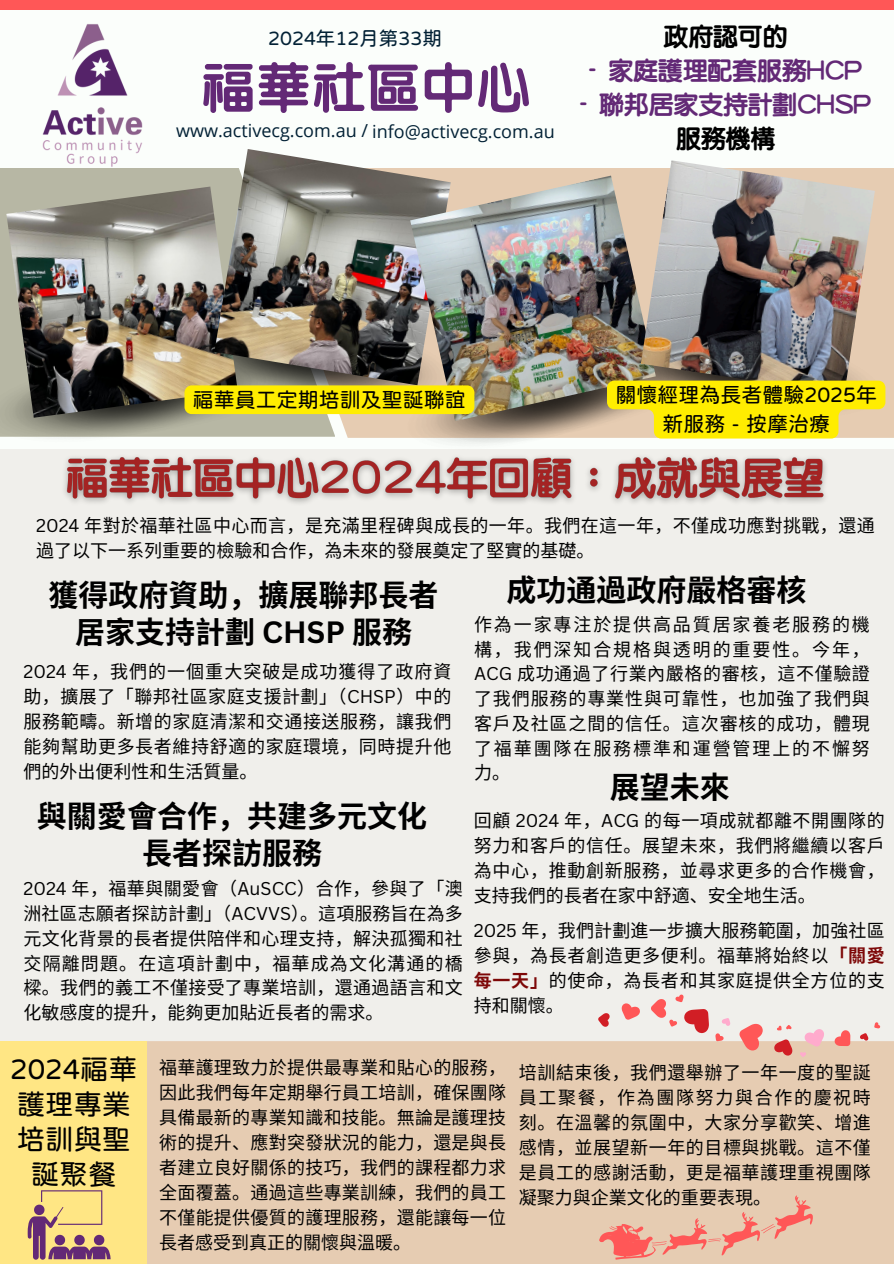
<style>
.page{position:relative;width:894px;height:1264px;background:#fff}
.page>*{position:absolute;margin:0;border:0;box-sizing:border-box;transform-origin:0 0}
.t1{font:800 52.35px "Han Wang Yen";letter-spacing:.05em;color:#632976}
.t2{font:700 30px/37.2px "Noto Sans CJ Ksc";color:#000;text-align:center}
.t3{font:28.5px/34.8px "jf openhuninn 2.0";color:#000;text-align:center}
.t4{font:800 24.75px/33.8px "Han Wang Yen";color:#632976;text-align:center}
.t5{font:800 24.75px "Han Wang Yen";color:#000}
.t6{font:21px/29.2px "jf openhuninn 2.0";color:#000;text-align:center}
.t7{font:19.5px "jf openhuninn 2.0";color:#022135}
.t8{font:18px/25px "Noto Sans CJ Ksc";letter-spacing:.02em;color:#000;text-align:justify}
.t9{font:18px "Open Sans";color:#022135}
.s1{color:#000}
.s2{font-family:"Canva Sans"}
.s3{font-weight:700;color:#7d0707}
</style>
<div class="page">
<div style="left:0;top:0;width:893px;height:1263px;background:#f0efeb"></div>
<div style="left:0;top:10px;width:893px;height:439px;background:#fbfefb"></div>
<div style="left:0;top:0;width:893px;height:10px;background:#ff5757"></div>
<div style="left:343px;top:168px;width:550px;height:270px;background:#e6ccb2"></div>
<div style="left:0;top:168px;width:335px;height:269px;background:#b7b7a4"></div>
<img style="left:20px;top:24px;width:148px;height:147px">
<img style="left:0;top:333px;width:296px;height:104px">
<img style="left:144px;top:414px;width:248px;height:11px">
<img style="left:6px;top:186px;width:231px;height:232px">
<img style="left:214px;top:149px;width:236px;height:236px">
<img style="left:392px;top:323px;width:325px;height:120px">
<img style="left:568px;top:304px;width:323px;height:134px">
<img style="left:410px;top:176px;width:230px;height:245px">
<img style="left:640px;top:160px;width:234px;height:220px">
<div style="left:0;top:1041px;width:893px;height:222px;background:#e6ccb2"></div>
<div style="left:0;top:1041px;width:147px;height:222px;background:#ffe684"></div>
<svg style="left:28px;top:1190px;width:83px;height:69px"></svg>
<svg style="left:739px;top:1023px;width:23px;height:27px"></svg>
<svg style="left:804px;top:1029px;width:19px;height:17px"></svg>
<svg style="left:621px;top:1003px;width:18px;height:16px"></svg>
<svg style="left:774px;top:1039px;width:18px;height:16px"></svg>
<svg style="left:834px;top:1030px;width:16px;height:16px"></svg>
<svg style="left:598px;top:1013px;width:11px;height:13px"></svg>
<svg style="left:715px;top:1033px;width:8px;height:8px"></svg>
<svg style="left:860px;top:1033px;width:8px;height:7px"></svg>
<svg style="left:721px;top:1018px;width:9px;height:7px"></svg>
<svg style="left:651px;top:994px;width:57px;height:39px"></svg>
<svg style="left:800px;top:1052px;width:5px;height:5px"></svg>
<svg style="left:874px;top:1022px;width:5px;height:6px"></svg>
<svg style="left:777px;top:1025px;width:14px;height:5px"></svg>
<svg style="left:774px;top:1195px;width:39px;height:43px"></svg>
<svg style="left:762px;top:1225px;width:13px;height:8px"></svg>
<svg style="left:599px;top:1212px;width:161px;height:47px"></svg>
<img style="left:64px;top:456px;width:762px;height:47px">
<div style="left:184px;top:385px;width:290px;height:29px;background:#ffed00"></div>
<svg style="left:607px;top:380px;width:278px;height:58px;background:#f8e51e"></svg>
<h4 class="t7" style="left:268px;top:28px;width:175px">2024年12月第33期</h4>
<p class="t1" style="left:202px;top:60px;width:328px">福華社區中心</p>
<h4 class="t9" style="left:176px;top:118px;width:380px">www.activecg.com.au / info@activecg.com.au</h4>
<p class="t5" style="left:663px;top:24px;width:125px">政府認可的</p>
<p class="t4" style="left:588px;top:53px;width:275px">- 家庭護理配套服務HCP</p>
<p class="t4" style="left:579px;top:87px;width:293px">- 聯邦居家支持計劃CHSP<span class="s1">服務機構</span></p>
<p class="t6" style="left:193px;top:384px;width:274px">福華員工定期培訓及聖誕聯誼</p>
<p class="t6" style="left:615px;top:379px;width:263px">關懷經理為長者體驗2025年新服務 - 按摩治療</p>
<p class="t8" style="left:36px;top:512px;width:839px"><span class="s2">2024</span> 年對於福華社區中心而言，是充滿里程碑與成長的一年。我們在這一年，不僅成功應對挑戰，還通過了以下一系列重要的檢驗和合作，為未來的發展奠定了堅實的基礎。</p>
<p class="t2" style="left:48px;top:574px;width:391px">獲得政府資助，擴展聯邦長者</p>
<p class="t2" style="left:506px;top:569px;width:301px">成功通過政府嚴格審核</p>
<p class="t2" style="left:75px;top:611px;width:338px">居家支持計劃 <span class="s2">CHSP</span> 服務</p>
<p class="t8" style="left:24px;top:657px;width:429px"><span class="s2">2024</span> 年，我們的一個重大突破是成功獲得了政府資助，擴展了「聯邦社區家庭支援計劃」（<span class="s2">CHSP</span>）中的服務範疇。新增的家庭清潔和交通接送服務，讓我們能夠幫助更多長者維持舒適的家庭環境，同時提升他們的外出便利性和生活質量。</p>
<p class="t8" style="left:474px;top:611px;width:397px">作為一家專注於提供高品質居家養老服務的機構，我們深知合規格與透明的重要性。今年，<span class="s2">ACG</span> 成功通過了行業內嚴格的審核，這不僅驗證了我們服務的專業性與可靠性，也加強了我們與客戶及社區之間的信任。這次審核的成功，體現了福華團隊在服務標準和運營管理上的不懈努力。</p>
<p class="t2" style="left:609px;top:767px;width:121px">展望未來</p>
<p class="t2" style="left:37px;top:795px;width:391px">與關愛會合作，共建多元文化長者探訪服務</p>
<p class="t8" style="left:473px;top:807px;width:412px">回顧 <span class="s2">2024</span> 年，<span class="s2">ACG</span> 的每一項成就都離不開團隊的努力和客戶的信任。展望未來，我們將繼續以客戶為中心，推動創新服務，並尋求更多的合作機會，支持我們的長者在家中舒適、安全地生活。</p>
<p class="t8" style="left:473px;top:917px;width:412px"><span class="s2">2025</span> 年，我們計劃進一步擴大服務範圍，加強社區參與，為長者創造更多便利。福華將始終以<span class="s3">「關愛每一天」</span>的使命，為長者和其家庭提供全方位的支持和關懷。</p>
<p class="t8" style="left:24px;top:875px;width:440px"><span class="s2">2024</span> 年，福華與關愛會（<span class="s2">AuSCC</span>）合作，參與了「澳洲社區志願者探訪計劃」（<span class="s2">ACVVS</span>）。這項服務旨在為多元文化背景的長者提供陪伴和心理支持，解決孤獨和社交隔離問題。在這項計劃中，福華成為文化溝通的橋樑。我們的義工不僅接受了專業培訓，還通過語言和文化敏感度的提升，能夠更加貼近長者的需求。</p>
<p class="t3" style="left:10px;top:1051px;width:128px">2024福華護理專業培訓與聖誕聚餐</p>
<h4 class="t8" style="left:159px;top:1053px;width:348px">福華護理致力於提供最專業和貼心的服務，因此我們每年定期舉行員工培訓，確保團隊具備最新的專業知識和技能。無論是護理技術的提升、應對突發狀況的能力，還是與長者建立良好關係的技巧，我們的課程都力求全面覆蓋。通過這些專業訓練，我們的員工不僅能提供優質的護理服務，還能讓每一位長者感受到真正的關懷與溫暖。</h4>
<h3 class="t8" style="left:519px;top:1058px;width:353px">培訓結束後，我們還舉辦了一年一度的聖誕員工聚餐，作為團隊努力與合作的慶祝時刻。在溫馨的氛圍中，大家分享歡笑、增進感情，並展望新一年的目標與挑戰。這不僅是員工的感謝活動，更是福華護理重視團隊凝聚力與企業文化的重要表現。</h3>
</div>
